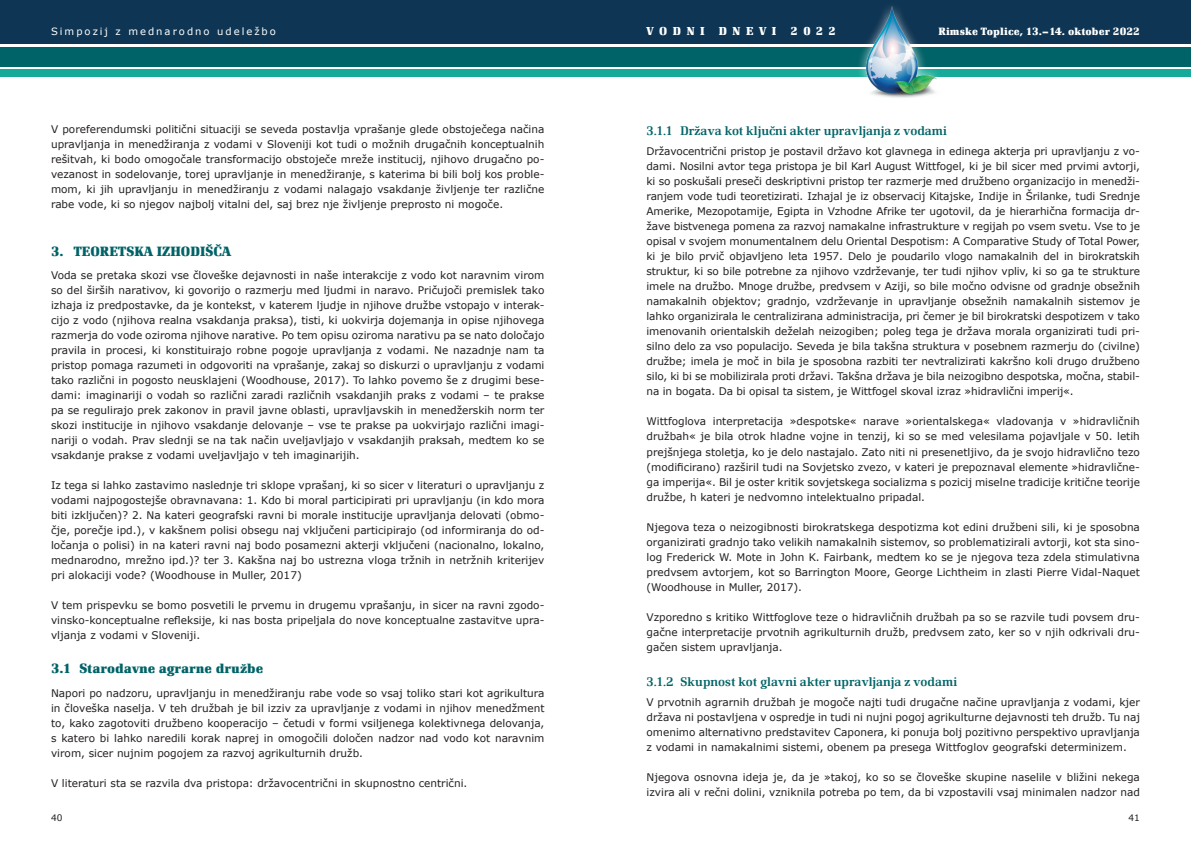
<style>
.page{position:relative;width:1191px;height:842px;background:#fff}
.page>*{position:absolute;margin:0;border:0;box-sizing:border-box;transform-origin:0 0}
.t1{font:700 14px "Renault TCE";color:#006367}
.t2{font:500 13px "Renault TCE";color:#006367}
.t3{font:700 12px "Renault TCE";letter-spacing:.46em;color:#fff}
.t4{font:700 11px "Renault TCE";letter-spacing:.01em;color:#fff}
.t5{font:10.5px/15px "Verdana";color:#231f20;text-align:justify}
.t6{font:10px "Verdana";letter-spacing:.2em;color:#fff}
.t7{font:9px "Verdana";color:#231f20}
</style>
<div class="page">
<div style="left:0;top:0;width:1191px;height:44px;background:#0e3553"></div>
<div style="left:0;top:47px;width:1191px;height:20px;background:#006367"></div>
<div style="left:0;top:70px;width:1191px;height:7px;background:#17aa98"></div>
<div style="left:856px;top:0;width:90px;height:108px;background:#fff;opacity:.75"></div>
<img style="left:865px;top:7px;width:77px;height:92px">
<p class="t6" style="left:51px;top:25px;width:226px">Simpozij z mednarodno udeležbo</p>
<p class="t3" style="left:646px;top:25px;width:191px">VODNI DNEVI 2022</p>
<p class="t4" style="left:938px;top:25px;width:203px">Rimske Toplice, 13.–14. oktober 2022</p>
<p class="t5" style="left:51px;top:122px;width:495px">V poreferendumski politični situaciji se seveda postavlja vprašanje glede obstoječega načina upravljanja in menedžiranja z vodami v Sloveniji kot tudi o možnih drugačnih konceptualnih rešitvah, ki bodo omogočale transformacijo obstoječe mreže institucij, njihovo drugačno po&shy;vezanost in sodelovanje, torej upravljanje in menedžiranje, s katerima bi bili bolj kos proble&shy;mom, ki jih upravljanju in menedžiranju z vodami nalagajo vsakdanje življenje ter različne rabe vode, ki so njegov najbolj vitalni del, saj brez nje življenje preprosto ni mogoče.</p>
<h1 class="t1" style="left:51px;top:243px;width:182px">3. TEORETSKA IZHODIŠČA</h1>
<p class="t5" style="left:51px;top:268px;width:495px">Voda se pretaka skozi vse človeške dejavnosti in naše interakcije z vodo kot naravnim virom so del širših narativov, ki govorijo o razmerju med ljudmi in naravo. Pričujoči premislek tako izhaja iz predpostavke, da je kontekst, v katerem ljudje in njihove družbe vstopajo v interak&shy;cijo z vodo (njihova realna vsakdanja praksa), tisti, ki uokvirja dojemanja in opise njihovega razmerja do vode oziroma njihove narative. Po tem opisu oziroma narativu pa se nato določajo pravila in procesi, ki konstituirajo robne pogoje upravljanja z vodami. Ne nazadnje nam ta pristop pomaga razumeti in odgovoriti na vprašanje, zakaj so diskurzi o upravljanju z vodami tako različni in pogosto neusklajeni (Woodhouse, 2017). To lahko povemo še z drugimi bese&shy;dami: imaginariji o vodah so različni zaradi različnih vsakdanjih praks z vodami – te prakse pa se regulirajo prek zakonov in pravil javne oblasti, upravljavskih in menedžerskih norm ter skozi institucije in njihovo vsakdanje delovanje – vse te prakse pa uokvirjajo različni imagi&shy;nariji o vodah. Prav slednji se na tak način uveljavljajo v vsakdanjih praksah, medtem ko se vsakdanje prakse z vodami uveljavljajo v teh imaginarijih.</p>
<p class="t5" style="left:51px;top:478px;width:495px">Iz tega si lahko zastavimo naslednje tri sklope vprašanj, ki so sicer v literaturi o upravljanju z vodami najpogostejše obravnavana: 1. Kdo bi moral participirati pri upravljanju (in kdo mora biti izključen)? 2. Na kateri geografski ravni bi morale institucije upravljanja delovati (obmo&shy;čje, porečje ipd.), v kakšnem polisi obsegu naj vključeni participirajo (od informiranja do od&shy;ločanja o polisi) in na kateri ravni naj bodo posamezni akterji vključeni (nacionalno, lokalno, mednarodno, mrežno ipd.)? ter 3. Kakšna naj bo ustrezna vloga tržnih in netržnih kriterijev pri alokaciji vode? (Woodhouse in Muller, 2017)</p>
<p class="t5" style="left:51px;top:598px;width:495px">V tem prispevku se bomo posvetili le prvemu in drugemu vprašanju, in sicer na ravni zgodo&shy;vinsko-konceptualne refleksije, ki nas bosta pripeljala do nove konceptualne zastavitve upra&shy;vljanja z vodami v Sloveniji.</p>
<h1 class="t1" style="left:51px;top:661px;width:214px">3.1 Starodavne agrarne družbe</h1>
<p class="t5" style="left:51px;top:686px;width:495px">Napori po nadzoru, upravljanju in menedžiranju rabe vode so vsaj toliko stari kot agrikultura in človeška naselja. V teh družbah je bil izziv za upravljanje z vodami in njihov menedžment to, kako zagotoviti družbeno kooperacijo – četudi v formi vsiljenega kolektivnega delovanja, s katero bi lahko naredili korak naprej in omogočili določen nadzor nad vodo kot naravnim virom, sicer nujnim pogojem za razvoj agrikulturnih družb.</p>
<p class="t5" style="left:51px;top:776px;width:418px">V literaturi sta se razvila dva pristopa: državocentrični in skupnostno centrični.</p>
<p class="t2" style="left:646px;top:123px;width:302px">3.1.1 Država kot ključni akter upravljanja z vodami</p>
<p class="t5" style="left:646px;top:144px;width:495px">Državocentrični pristop je postavil državo kot glavnega in edinega akterja pri upravljanju z vo&shy;dami. Nosilni avtor tega pristopa je bil Karl August Wittfogel, ki je bil sicer med prvimi avtorji, ki so poskušali preseči deskriptivni pristop ter razmerje med družbeno organizacijo in menedži&shy;ranjem vode tudi teoretizirati. Izhajal je iz observacij Kitajske, Indije in Šrilanke, tudi Srednje Amerike, Mezopotamije, Egipta in Vzhodne Afrike ter ugotovil, da je hierarhična formacija dr&shy;žave bistvenega pomena za razvoj namakalne infrastrukture v regijah po vsem svetu. Vse to je opisal v svojem monumentalnem delu Oriental Despotism: A Comparative Study of Total Power, ki je bilo prvič objavljeno leta 1957. Delo je poudarilo vlogo namakalnih del in birokratskih struktur, ki so bile potrebne za njihovo vzdrževanje, ter tudi njihov vpliv, ki so ga te strukture imele na družbo. Mnoge družbe, predvsem v Aziji, so bile močno odvisne od gradnje obsežnih namakalnih objektov; gradnjo, vzdrževanje in upravljanje obsežnih namakalnih sistemov je lahko organizirala le centralizirana administracija, pri čemer je bil birokratski despotizem v tako imenovanih orientalskih deželah neizogiben; poleg tega je država morala organizirati tudi pri&shy;silno delo za vso populacijo. Seveda je bila takšna struktura v posebnem razmerju do (civilne) družbe; imela je moč in bila je sposobna razbiti ter nevtralizirati kakršno koli drugo družbeno silo, ki bi se mobilizirala proti državi. Takšna država je bila neizogibno despotska, močna, stabil&shy;na in bogata. Da bi opisal ta sistem, je Wittfogel skoval izraz »hidravlični imperij«.</p>
<p class="t5" style="left:646px;top:414px;width:495px">Wittfoglova interpretacija »despotske« narave »orientalskega« vladovanja v »hidravličnih družbah« je bila otrok hladne vojne in tenzij, ki so se med velesilama pojavljale v 50. letih prejšnjega stoletja, ko je delo nastajalo. Zato niti ni presenetljivo, da je svojo hidravlično tezo (modificirano) razširil tudi na Sovjetsko zvezo, v kateri je prepoznaval elemente »hidravlične&shy;ga imperija«. Bil je oster kritik sovjetskega socializma s pozicij miselne tradicije kritične teorije družbe, h kateri je nedvomno intelektualno pripadal.</p>
<p class="t5" style="left:646px;top:519px;width:495px">Njegova teza o neizogibnosti birokratskega despotizma kot edini družbeni sili, ki je sposobna organizirati gradnjo tako velikih namakalnih sistemov, so problematizirali avtorji, kot sta sino&shy;log Frederick W. Mote in John K. Fairbank, medtem ko se je njegova teza zdela stimulativna predvsem avtorjem, kot so Barrington Moore, George Lichtheim in zlasti Pierre Vidal-Naquet (Woodhouse in Muller, 2017).</p>
<p class="t5" style="left:646px;top:609px;width:495px">Vzporedno s kritiko Wittfoglove teze o hidravličnih družbah pa so se razvile tudi povsem dru&shy;gačne interpretacije prvotnih agrikulturnih družb, predvsem zato, ker so v njih odkrivali dru&shy;gačen sistem upravljanja.</p>
<p class="t2" style="left:646px;top:674px;width:312px">3.1.2 Skupnost kot glavni akter upravljanja z vodami</p>
<p class="t5" style="left:646px;top:695px;width:495px">V prvotnih agrarnih družbah je mogoče najti tudi drugačne načine upravljanja z vodami, kjer država ni postavljena v ospredje in tudi ni nujni pogoj agrikulturne dejavnosti teh družb. Tu naj omenimo alternativno predstavitev Caponera, ki ponuja bolj pozitivno perspektivo upravljanja z vodami in namakalnimi sistemi, obenem pa presega Wittfoglov geografski determinizem.</p>
<p class="t5" style="left:646px;top:770px;width:495px">Njegova osnovna ideja je, da je »takoj, ko so se človeške skupine naselile v bližini nekega izvira ali v rečni dolini, vzniknila potreba po tem, da bi vzpostavili vsaj minimalen nadzor nad</p>
<p class="t7" style="left:51px;top:811px;width:13px">40</p>
<p class="t7" style="left:1128px;top:811px;width:13px">41</p>
</div>
